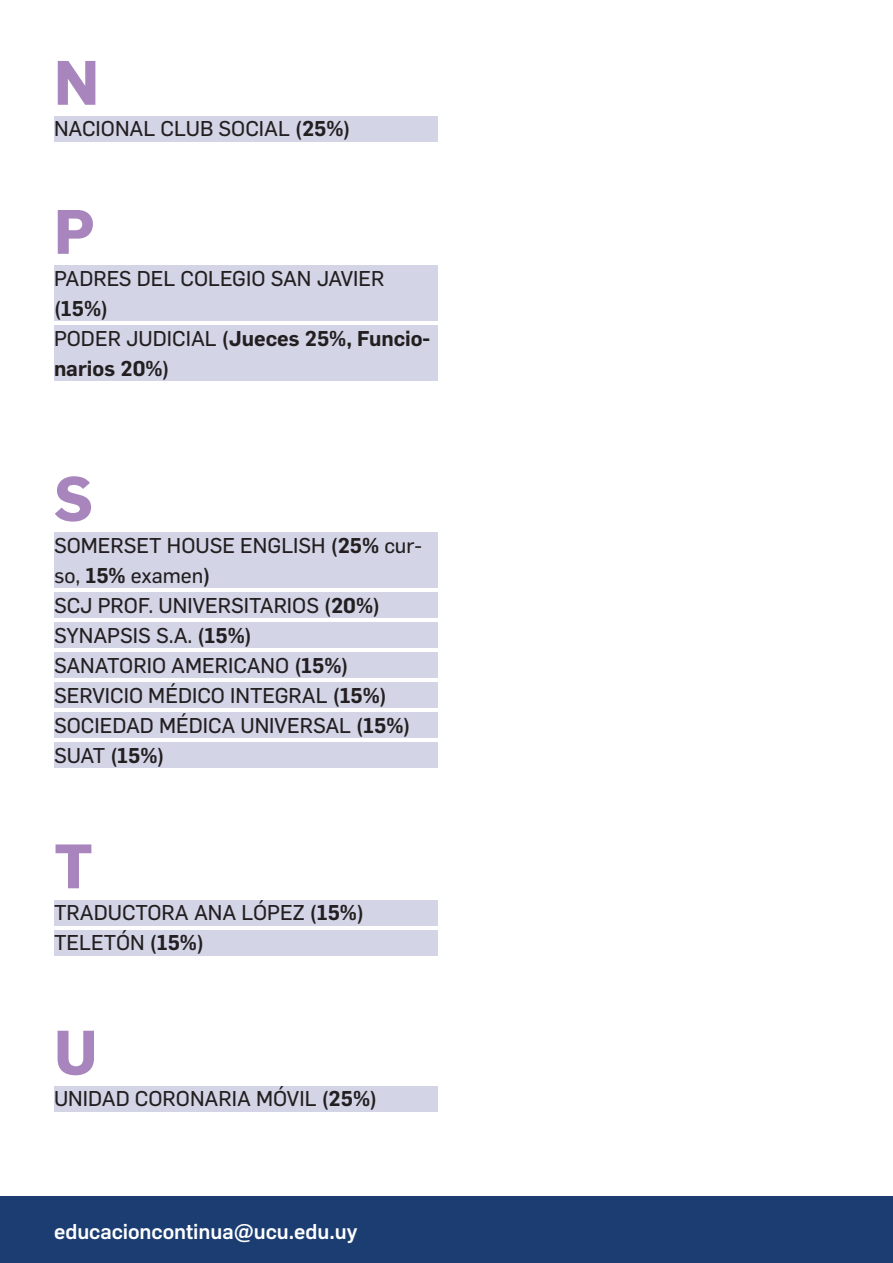
<style>
.page{position:relative;width:893px;height:1263px;background:#fff}
.page>*{position:absolute;margin:0;border:0;box-sizing:border-box;transform-origin:0 0}
.t1{font:700 61.5px "Flama";color:#a886bd}
.t2{font:21px/30px "Flama Basic";color:#231f20}
.t3{font:600 21px/30px "Flama";color:#231f20}
.t4{font:500 21px "Flama";color:#fff}
.s1{font-family:"Flama";font-weight:600}
.s2{font-family:"Flama Basic";font-weight:400}
</style>
<div class="page">
<div style="left:54px;top:117px;width:383px;height:25px;background:#d4d4e7"></div>
<div style="left:54px;top:266px;width:383px;height:55px;background:#d4d4e7"></div>
<div style="left:54px;top:326px;width:383px;height:55px;background:#d4d4e7"></div>
<div style="left:54px;top:533px;width:383px;height:55px;background:#d4d4e7"></div>
<div style="left:54px;top:593px;width:383px;height:25px;background:#d4d4e7"></div>
<div style="left:54px;top:623px;width:383px;height:25px;background:#d4d4e7"></div>
<div style="left:54px;top:653px;width:383px;height:25px;background:#d4d4e7"></div>
<div style="left:54px;top:683px;width:383px;height:25px;background:#d4d4e7"></div>
<div style="left:54px;top:713px;width:383px;height:25px;background:#d4d4e7"></div>
<div style="left:54px;top:743px;width:383px;height:25px;background:#d4d4e7"></div>
<div style="left:54px;top:900px;width:383px;height:25px;background:#d4d4e7"></div>
<div style="left:54px;top:930px;width:383px;height:25px;background:#d4d4e7"></div>
<div style="left:54px;top:1086px;width:383px;height:25px;background:#d4d4e7"></div>
<div style="left:0;top:1197px;width:893px;height:66px;background:#1b3d71"></div>
<p class="t1" style="left:54px;top:38px;width:47px">N</p>
<p class="t2" style="left:54px;top:113px;width:298px">NACIONAL CLUB SOCIAL <span class="s1">(25%)</span></p>
<p class="t1" style="left:54px;top:187px;width:42px">P</p>
<p class="t2" style="left:54px;top:262px;width:332px">PADRES DEL COLEGIO SAN JAVIER <span class="s1">(15%)</span></p>
<p class="t3" style="left:54px;top:321px;width:378px"><span class="s2">PODER JUDICIAL</span> (Jueces 25%, Funcio&shy;narios 20%)</p>
<p class="t1" style="left:54px;top:454px;width:41px">S</p>
<p class="t2" style="left:54px;top:529px;width:370px">SOMERSET HOUSE ENGLISH <span class="s1">(25%</span> cur&shy;so, <span class="s1">15%</span> examen<span class="s1">)</span></p>
<p class="t2" style="left:54px;top:589px;width:328px">SCJ PROF. UNIVERSITARIOS <span class="s1">(20%)</span></p>
<p class="t2" style="left:54px;top:619px;width:199px">SYNAPSIS S.A. <span class="s1">(15%)</span></p>
<p class="t2" style="left:54px;top:649px;width:296px">SANATORIO AMERICANO <span class="s1">(15%)</span></p>
<p class="t2" style="left:54px;top:679px;width:334px">SERVICIO MÉDICO INTEGRAL <span class="s1">(15%)</span></p>
<p class="t2" style="left:54px;top:709px;width:358px">SOCIEDAD MÉDICA UNIVERSAL <span class="s1">(15%)</span></p>
<p class="t3" style="left:54px;top:739px;width:112px"><span class="s2">SUAT</span> (15%)</p>
<p class="t1" style="left:54px;top:822px;width:40px">T</p>
<p class="t2" style="left:54px;top:896px;width:311px">TRADUCTORA ANA LÓPEZ <span class="s1">(15%)</span></p>
<p class="t2" style="left:54px;top:926px;width:151px">TELETÓN <span class="s1">(15%)</span></p>
<p class="t1" style="left:54px;top:1008px;width:45px">U</p>
<p class="t2" style="left:54px;top:1082px;width:324px">UNIDAD CORONARIA MÓVIL <span class="s1">(25%)</span></p>
<p class="t4" style="left:54px;top:1217px;width:305px">educacioncontinua@ucu.edu.uy</p>
</div>
